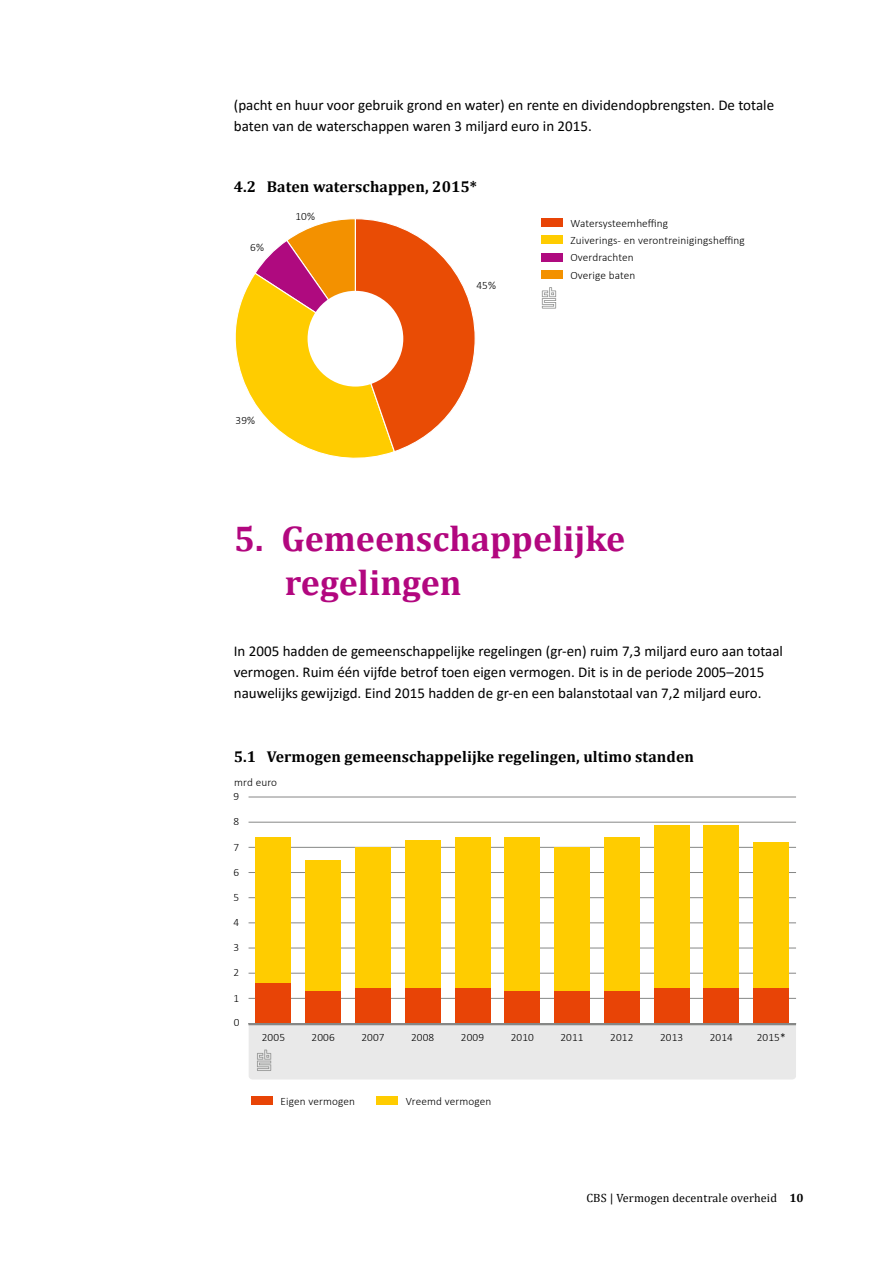
<style>
.page{position:relative;width:893px;height:1263px;background:#fff}
.page>*{position:absolute;margin:0;border:0;box-sizing:border-box;transform-origin:0 0}
.t1{font:700 36px/43.2px "Cambria";color:#b2077f}
.t2{font:700 15.75px "Cambria";letter-spacing:.005em;color:#000}
.t3{font:15px/21px "Calibri";color:#000}
.t4{font:12px "Cambria";letter-spacing:.01em;color:#000}
.t5{font:300 11.25px "Calibri";letter-spacing:.01em;color:#000}
.s1{font-weight:700}
</style>
<div class="page">
<svg style="left:542px;top:287px;width:14px;height:22px"></svg>
<svg style="left:235px;top:218px;width:241px;height:241px"></svg>
<div style="left:308px;top:291px;width:95px;height:96px;background:#fff;border-radius:50%"></div>
<div style="left:541px;top:219px;width:22px;height:8px;background:#e84406"></div>
<div style="left:541px;top:236px;width:22px;height:8px;background:#fc0"></div>
<div style="left:541px;top:253px;width:22px;height:8px;background:#af0a7f"></div>
<div style="left:541px;top:270px;width:22px;height:9px;background:#f39100"></div>
<div style="left:252px;top:1096px;width:21px;height:9px;background:#e84406"></div>
<div style="left:376px;top:1096px;width:21px;height:9px;background:#fc0"></div>
<div style="left:249px;top:1025px;width:547px;height:54px;background:#e9e9e9"></div>
<hr style="left:249px;top:998px;width:547px;height:1px;background:#868786">
<hr style="left:249px;top:973px;width:547px;height:1px;background:#868786">
<hr style="left:249px;top:948px;width:547px;height:1px;background:#868786">
<hr style="left:249px;top:922px;width:547px;height:1px;background:#868786">
<hr style="left:249px;top:897px;width:547px;height:1px;background:#868786">
<hr style="left:249px;top:872px;width:547px;height:1px;background:#868786">
<hr style="left:249px;top:847px;width:547px;height:1px;background:#868786">
<hr style="left:249px;top:822px;width:547px;height:1px;background:#868786">
<hr style="left:249px;top:797px;width:547px;height:1px;background:#868786">
<div style="left:255px;top:837px;width:36px;height:146px;background:#fc0"></div>
<div style="left:305px;top:860px;width:36px;height:131px;background:#fc0"></div>
<div style="left:355px;top:847px;width:36px;height:141px;background:#fc0"></div>
<div style="left:405px;top:840px;width:36px;height:148px;background:#fc0"></div>
<div style="left:455px;top:837px;width:35px;height:151px;background:#fc0"></div>
<div style="left:504px;top:837px;width:36px;height:154px;background:#fc0"></div>
<div style="left:554px;top:847px;width:36px;height:144px;background:#fc0"></div>
<div style="left:604px;top:837px;width:36px;height:154px;background:#fc0"></div>
<div style="left:654px;top:825px;width:35px;height:163px;background:#fc0"></div>
<div style="left:703px;top:825px;width:36px;height:163px;background:#fc0"></div>
<div style="left:753px;top:842px;width:36px;height:146px;background:#fc0"></div>
<div style="left:255px;top:983px;width:36px;height:40px;background:#e84406"></div>
<div style="left:305px;top:991px;width:36px;height:32px;background:#e84406"></div>
<div style="left:355px;top:988px;width:36px;height:35px;background:#e84406"></div>
<div style="left:405px;top:988px;width:36px;height:35px;background:#e84406"></div>
<div style="left:455px;top:988px;width:35px;height:35px;background:#e84406"></div>
<div style="left:504px;top:991px;width:36px;height:32px;background:#e84406"></div>
<div style="left:554px;top:991px;width:36px;height:32px;background:#e84406"></div>
<div style="left:604px;top:991px;width:36px;height:32px;background:#e84406"></div>
<div style="left:654px;top:988px;width:35px;height:35px;background:#e84406"></div>
<div style="left:703px;top:988px;width:36px;height:35px;background:#e84406"></div>
<div style="left:753px;top:988px;width:36px;height:35px;background:#e84406"></div>
<hr style="left:248px;top:1023px;width:548px;height:2px;background:#868786">
<p class="t3" style="left:234px;top:94px;width:542px">(pacht en huur voor gebruik grond en water) en rente en dividendopbrengsten. De totale baten van de waterschappen waren 3 miljard euro in 2015.</p>
<p class="t2" style="left:234px;top:176px;width:245px">4.2 Baten waterschappen, 2015*</p>
<p class="t5" style="left:250px;top:240px;width:15px">6%</p>
<p class="t5" style="left:295px;top:209px;width:21px">10%</p>
<p class="t5" style="left:236px;top:413px;width:21px">39%</p>
<p class="t5" style="left:476px;top:278px;width:21px">45%</p>
<p class="t5" style="left:570px;top:216px;width:99px">Watersysteemheffing</p>
<p class="t5" style="left:570px;top:233px;width:176px">Zuiverings- en verontreinigingsheffing</p>
<p class="t5" style="left:570px;top:251px;width:65px">Overdrachten</p>
<p class="t5" style="left:570px;top:268px;width:67px">Overige baten</p>
<h1 class="t1" style="left:285px;top:517px;width:342px;text-indent:-51px">5. Gemeenschappelijke regelingen</h1>
<p class="t3" style="left:234px;top:640px;width:551px">In 2005 hadden de gemeenschappelijke regelingen (gr-en) ruim 7,3 miljard euro aan totaal vermogen. Ruim één vijfde betrof toen eigen vermogen. Dit is in de periode 2005–2015 nauwelijks gewijzigd. Eind 2015 hadden de gr-en een balanstotaal van 7,2 miljard euro.</p>
<p class="t2" style="left:234px;top:745px;width:462px">5.1 Vermogen gemeenschappelijke regelingen, ultimo standen</p>
<p class="t5" style="left:234px;top:775px;width:44px">mrd euro</p>
<p class="t5" style="left:233px;top:789px;width:7px">9</p>
<p class="t5" style="left:233px;top:815px;width:7px">8</p>
<p class="t5" style="left:233px;top:840px;width:7px">7</p>
<p class="t5" style="left:233px;top:865px;width:7px">6</p>
<p class="t5" style="left:233px;top:890px;width:7px">5</p>
<p class="t5" style="left:233px;top:915px;width:7px">4</p>
<p class="t5" style="left:233px;top:940px;width:7px">3</p>
<p class="t5" style="left:233px;top:966px;width:7px">2</p>
<p class="t5" style="left:233px;top:991px;width:7px">1</p>
<p class="t5" style="left:234px;top:1016px;width:7px">0</p>
<p class="t5" style="left:262px;top:1030px;width:25px">2005</p>
<p class="t5" style="left:312px;top:1030px;width:25px">2006</p>
<p class="t5" style="left:361px;top:1030px;width:25px">2007</p>
<p class="t5" style="left:411px;top:1030px;width:25px">2008</p>
<p class="t5" style="left:461px;top:1030px;width:25px">2009</p>
<p class="t5" style="left:511px;top:1030px;width:25px">2010</p>
<p class="t5" style="left:560px;top:1030px;width:25px">2011</p>
<p class="t5" style="left:610px;top:1030px;width:25px">2012</p>
<p class="t5" style="left:660px;top:1030px;width:25px">2013</p>
<p class="t5" style="left:710px;top:1030px;width:25px">2014</p>
<p class="t5" style="left:757px;top:1030px;width:30px">2015*</p>
<p class="t5" style="left:281px;top:1094px;width:76px">Eigen vermogen</p>
<p class="t5" style="left:406px;top:1094px;width:87px">Vreemd vermogen</p>
<p class="t4" style="left:586px;top:1191px;width:219px">CBS | Vermogen decentrale overheid <span class="s1">10</span></p>
</div>
